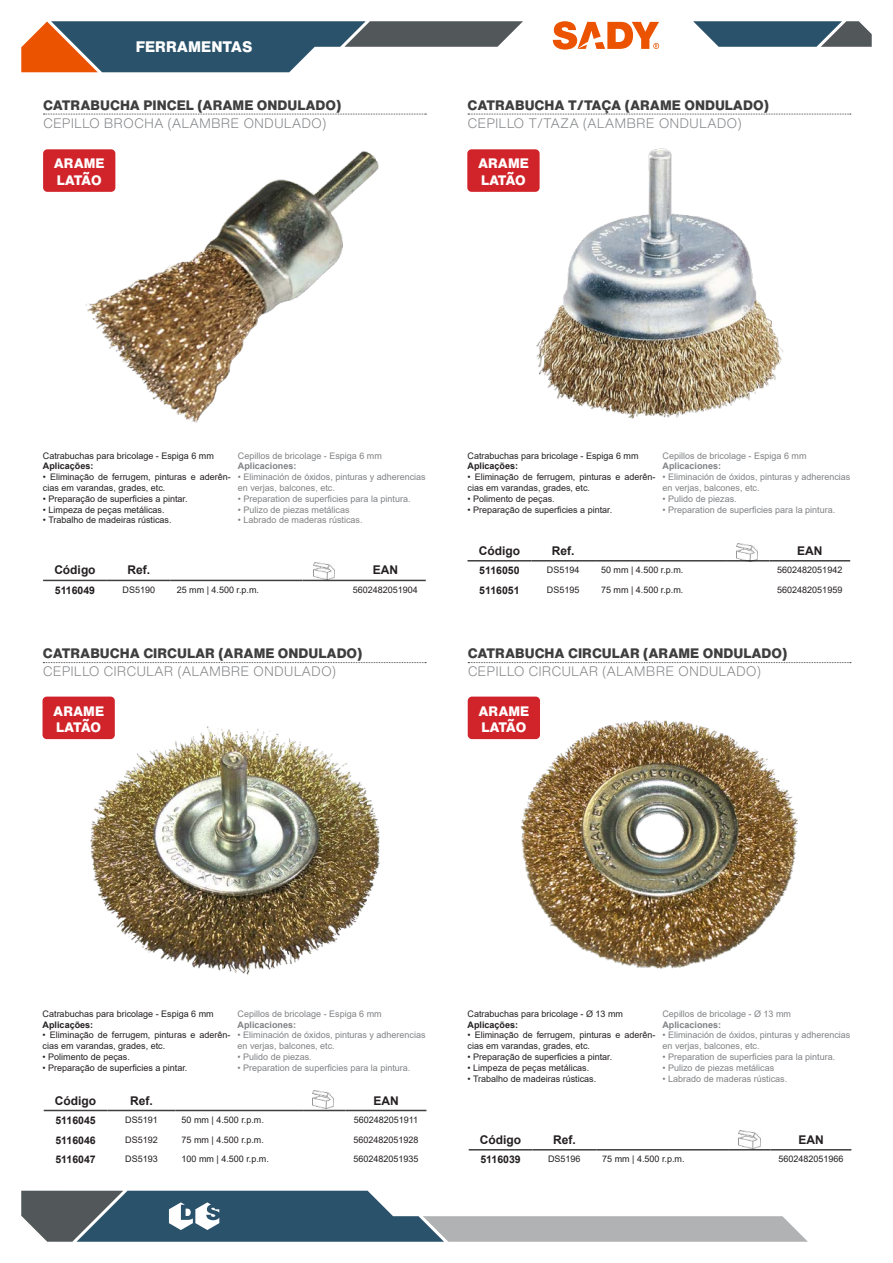
<style>
.page{position:relative;width:893px;height:1263px;background:#fff}
.page>*{position:absolute;margin:0;border:0;box-sizing:border-box;transform-origin:0 0}
.t1{font:800 15px "Helvetica Now Text";color:#fff}
.t2{font:800 13.5px "Helvetica Now Text";color:#3e3e3f}
.t3{font:300 13.5px "Helvetica Now Text";color:#808285}
.t4{font:800 13.5px "Helvetica Now Text";color:#fff}
.t5{font:700 12px "Arial";color:#231f20}
.t6{font:700 10.5px "Arial";color:#231f20}
.t7{font:9px/10.8px "Arial";color:#231f20}
.t8{font:9px/10.8px "Arial";color:#808285}
.t9{font:700 9px "Arial";color:#808285}
.t10{font:700 9px "Arial";color:#231f20}
</style>
<div class="page">
<svg style="left:21px;top:21px;width:502px;height:51px"></svg>
<svg style="left:693px;top:21px;width:179px;height:26px;background:#4d697b"></svg>
<svg style="left:553px;top:21px;width:106px;height:29px"></svg>
<svg style="left:21px;top:1191px;width:787px;height:51px"></svg>
<hr style="left:44px;top:1110px;width:64px;height:1px;background:#3e3e3f">
<hr style="left:108px;top:1110px;width:68px;height:1px;background:#3e3e3f">
<hr style="left:176px;top:1110px;width:127px;height:1px;background:#3e3e3f">
<hr style="left:303px;top:1110px;width:43px;height:1px;background:#3e3e3f">
<hr style="left:346px;top:1110px;width:80px;height:1px;background:#3e3e3f">
<img style="left:312px;top:1091px;width:22px;height:17px">
<div style="left:43px;top:697px;width:72px;height:42px;background:#d1232a;border-radius:4px"></div>
<svg style="left:43px;top:662px;width:383px;height:1px"></svg>
<hr style="left:467px;top:560px;width:64px;height:1px;background:#3e3e3f">
<hr style="left:531px;top:560px;width:64px;height:1px;background:#3e3e3f">
<hr style="left:595px;top:560px;width:132px;height:1px;background:#3e3e3f">
<hr style="left:727px;top:560px;width:42px;height:1px;background:#3e3e3f">
<hr style="left:769px;top:560px;width:81px;height:1px;background:#3e3e3f">
<img style="left:736px;top:544px;width:21px;height:16px">
<div style="left:467px;top:149px;width:73px;height:43px;background:#d1232a;border-radius:4px"></div>
<svg style="left:468px;top:114px;width:383px;height:1px"></svg>
<hr style="left:469px;top:1149px;width:63px;height:1px;background:#3e3e3f">
<hr style="left:532px;top:1149px;width:64px;height:1px;background:#3e3e3f">
<hr style="left:596px;top:1149px;width:132px;height:1px;background:#3e3e3f">
<hr style="left:728px;top:1149px;width:43px;height:1px;background:#3e3e3f">
<hr style="left:771px;top:1149px;width:80px;height:1px;background:#3e3e3f">
<img style="left:739px;top:1130px;width:21px;height:18px">
<div style="left:468px;top:697px;width:72px;height:42px;background:#d1232a;border-radius:4px"></div>
<svg style="left:468px;top:662px;width:383px;height:1px"></svg>
<img style="left:531px;top:148px;width:253px;height:271px">
<img style="left:79px;top:724px;width:301px;height:251px">
<img style="left:521px;top:720px;width:276px;height:249px">
<hr style="left:43px;top:580px;width:64px;height:1px;background:#3e3e3f">
<hr style="left:107px;top:580px;width:64px;height:1px;background:#3e3e3f">
<hr style="left:171px;top:580px;width:131px;height:1px;background:#3e3e3f">
<hr style="left:302px;top:580px;width:43px;height:1px;background:#3e3e3f">
<hr style="left:345px;top:580px;width:81px;height:1px;background:#3e3e3f">
<img style="left:314px;top:562px;width:21px;height:18px">
<div style="left:43px;top:149px;width:72px;height:43px;background:#d1232a;border-radius:4px"></div>
<svg style="left:43px;top:114px;width:383px;height:1px"></svg>
<img style="left:86px;top:149px;width:293px;height:274px">
<h1 class="t1" style="left:136px;top:36px;width:118px">FERRAMENTAS</h1>
<h2 class="t2" style="left:43px;top:95px;width:300px">CATRABUCHA PINCEL (ARAME ONDULADO)</h2>
<p class="t3" style="left:43px;top:113px;width:285px">CEPILLO BROCHA (ALAMBRE ONDULADO)</p>
<p class="t4" style="left:54px;top:153px;width:52px">ARAME</p>
<p class="t4" style="left:57px;top:170px;width:46px">LATÃO</p>
<p class="t2" style="left:468px;top:95px;width:303px">CATRABUCHA T/TAÇA (ARAME ONDULADO)</p>
<p class="t3" style="left:468px;top:113px;width:276px">CEPILLO T/TAZA (ALAMBRE ONDULADO)</p>
<p class="t4" style="left:478px;top:153px;width:52px">ARAME</p>
<p class="t4" style="left:481px;top:170px;width:46px">LATÃO</p>
<p class="t7" style="left:43px;top:450px;width:173px">Catrabuchas para bricolage - Espiga 6 mm</p>
<p class="t10" style="left:43px;top:460px;width:52px">Aplicações:</p>
<p class="t7" style="left:43px;top:472px;width:189px">• Eliminação de ferrugem, pinturas e aderên&shy;cias em varandas, grades, etc.</p>
<p class="t7" style="left:43px;top:493px;width:146px">• Preparação de superficies a pintar.</p>
<p class="t7" style="left:43px;top:504px;width:123px">• Limpeza de peças metálicas.</p>
<p class="t7" style="left:43px;top:515px;width:130px">• Trabalho de madeiras rústicas.</p>
<p class="t8" style="left:238px;top:450px;width:146px">Cepillos de bricolage - Espiga 6 mm</p>
<p class="t9" style="left:238px;top:460px;width:60px">Aplicaciones:</p>
<p class="t8" style="left:238px;top:472px;width:189px">• Eliminación de óxidos, pinturas y adherencias en verjas, balcones, etc.</p>
<p class="t8" style="left:238px;top:493px;width:174px">• Preparation de superficies para la pintura.</p>
<p class="t8" style="left:238px;top:504px;width:113px">• Pulizo de piezas metálicas</p>
<p class="t8" style="left:238px;top:515px;width:126px">• Labrado de maderas rústicas.</p>
<p class="t5" style="left:54px;top:562px;width:43px">Código</p>
<p class="t5" style="left:127px;top:562px;width:24px">Ref.</p>
<p class="t5" style="left:373px;top:562px;width:27px">EAN</p>
<p class="t6" style="left:55px;top:583px;width:42px">5116049</p>
<p class="t7" style="left:123px;top:584px;width:34px">DS5190</p>
<p class="t7" style="left:177px;top:584px;width:84px">25 mm | 4.500 r.p.m.</p>
<p class="t7" style="left:353px;top:584px;width:67px">5602482051904</p>
<h2 class="t2" style="left:43px;top:643px;width:321px">CATRABUCHA CIRCULAR (ARAME ONDULADO)</h2>
<p class="t3" style="left:43px;top:661px;width:295px">CEPILLO CIRCULAR (ALAMBRE ONDULADO)</p>
<p class="t4" style="left:53px;top:701px;width:52px">ARAME</p>
<p class="t4" style="left:56px;top:717px;width:46px">LATÃO</p>
<p class="t7" style="left:467px;top:450px;width:173px">Catrabuchas para bricolage - Espiga 6 mm</p>
<p class="t10" style="left:467px;top:460px;width:52px">Aplicações:</p>
<p class="t7" style="left:467px;top:472px;width:189px">• Eliminação de ferrugem, pinturas e aderên&shy;cias em varandas, grades, etc.</p>
<p class="t7" style="left:467px;top:493px;width:89px">• Polimento de peças.</p>
<p class="t7" style="left:467px;top:504px;width:146px">• Preparação de superficies a pintar.</p>
<p class="t8" style="left:662px;top:450px;width:146px">Cepillos de bricolage - Espiga 6 mm</p>
<p class="t9" style="left:662px;top:460px;width:60px">Aplicaciones:</p>
<p class="t8" style="left:662px;top:472px;width:189px">• Eliminación de óxidos, pinturas y adherencias en verjas, balcones, etc.</p>
<p class="t8" style="left:662px;top:493px;width:76px">• Pulido de piezas.</p>
<p class="t8" style="left:662px;top:504px;width:174px">• Preparation de superficies para la pintura.</p>
<p class="t5" style="left:479px;top:542px;width:43px">Código</p>
<p class="t5" style="left:552px;top:542px;width:24px">Ref.</p>
<p class="t5" style="left:797px;top:542px;width:27px">EAN</p>
<p class="t6" style="left:479px;top:563px;width:42px">5116050</p>
<p class="t7" style="left:547px;top:565px;width:34px">DS5194</p>
<p class="t7" style="left:601px;top:565px;width:84px">50 mm | 4.500 r.p.m.</p>
<p class="t7" style="left:777px;top:565px;width:67px">5602482051942</p>
<p class="t6" style="left:479px;top:583px;width:42px">5116051</p>
<p class="t7" style="left:547px;top:584px;width:34px">DS5195</p>
<p class="t7" style="left:601px;top:584px;width:84px">75 mm | 4.500 r.p.m.</p>
<p class="t7" style="left:777px;top:584px;width:67px">5602482051959</p>
<p class="t2" style="left:468px;top:643px;width:321px">CATRABUCHA CIRCULAR (ARAME ONDULADO)</p>
<p class="t3" style="left:468px;top:661px;width:295px">CEPILLO CIRCULAR (ALAMBRE ONDULADO)</p>
<p class="t4" style="left:478px;top:701px;width:52px">ARAME</p>
<p class="t4" style="left:481px;top:717px;width:46px">LATÃO</p>
<p class="t7" style="left:43px;top:1008px;width:173px">Catrabuchas para bricolage - Espiga 6 mm</p>
<p class="t10" style="left:43px;top:1018px;width:52px">Aplicações:</p>
<p class="t7" style="left:43px;top:1030px;width:189px">• Eliminação de ferrugem, pinturas e aderên&shy;cias em varandas, grades, etc.</p>
<p class="t7" style="left:43px;top:1051px;width:89px">• Polimento de peças.</p>
<p class="t7" style="left:43px;top:1062px;width:146px">• Preparação de superficies a pintar.</p>
<p class="t8" style="left:238px;top:1008px;width:146px">Cepillos de bricolage - Espiga 6 mm</p>
<p class="t9" style="left:238px;top:1018px;width:60px">Aplicaciones:</p>
<p class="t8" style="left:238px;top:1030px;width:189px">• Eliminación de óxidos, pinturas y adherencias en verjas, balcones, etc.</p>
<p class="t8" style="left:238px;top:1051px;width:76px">• Pulido de piezas.</p>
<p class="t8" style="left:238px;top:1062px;width:174px">• Preparation de superficies para la pintura.</p>
<p class="t5" style="left:55px;top:1092px;width:43px">Código</p>
<p class="t5" style="left:130px;top:1092px;width:24px">Ref.</p>
<p class="t5" style="left:373px;top:1092px;width:27px">EAN</p>
<p class="t6" style="left:55px;top:1113px;width:42px">5116045</p>
<p class="t7" style="left:125px;top:1114px;width:34px">DS5191</p>
<p class="t7" style="left:182px;top:1114px;width:84px">50 mm | 4.500 r.p.m.</p>
<p class="t7" style="left:354px;top:1114px;width:66px">5602482051911</p>
<p class="t6" style="left:55px;top:1133px;width:42px">5116046</p>
<p class="t7" style="left:125px;top:1134px;width:34px">DS5192</p>
<p class="t7" style="left:182px;top:1134px;width:84px">75 mm | 4.500 r.p.m.</p>
<p class="t7" style="left:353px;top:1134px;width:67px">5602482051928</p>
<p class="t6" style="left:55px;top:1152px;width:42px">5116047</p>
<p class="t7" style="left:125px;top:1154px;width:34px">DS5193</p>
<p class="t7" style="left:182px;top:1154px;width:89px">100 mm | 4.500 r.p.m.</p>
<p class="t7" style="left:353px;top:1154px;width:67px">5602482051935</p>
<p class="t7" style="left:467px;top:1008px;width:157px">Catrabuchas para bricolage - Ø 13 mm</p>
<p class="t10" style="left:467px;top:1018px;width:52px">Aplicações:</p>
<p class="t7" style="left:467px;top:1030px;width:189px">• Eliminação de ferrugem, pinturas e aderên&shy;cias em varandas, grades, etc.</p>
<p class="t7" style="left:467px;top:1051px;width:146px">• Preparação de superficies a pintar.</p>
<p class="t7" style="left:467px;top:1062px;width:123px">• Limpeza de peças metálicas.</p>
<p class="t7" style="left:467px;top:1073px;width:130px">• Trabalho de madeiras rústicas.</p>
<p class="t8" style="left:662px;top:1008px;width:130px">Cepillos de bricolage - Ø 13 mm</p>
<p class="t9" style="left:662px;top:1018px;width:60px">Aplicaciones:</p>
<p class="t8" style="left:662px;top:1030px;width:189px">• Eliminación de óxidos, pinturas y adherencias en verjas, balcones, etc.</p>
<p class="t8" style="left:662px;top:1051px;width:174px">• Preparation de superficies para la pintura.</p>
<p class="t8" style="left:662px;top:1062px;width:113px">• Pulizo de piezas metálicas</p>
<p class="t8" style="left:662px;top:1073px;width:126px">• Labrado de maderas rústicas.</p>
<h3 class="t5" style="left:480px;top:1131px;width:43px">Código</h3>
<h3 class="t5" style="left:553px;top:1131px;width:24px">Ref.</h3>
<h3 class="t5" style="left:798px;top:1131px;width:27px">EAN</h3>
<p class="t6" style="left:480px;top:1152px;width:42px">5116039</p>
<p class="t7" style="left:548px;top:1154px;width:34px">DS5196</p>
<p class="t7" style="left:602px;top:1154px;width:84px">75 mm | 4.500 r.p.m.</p>
<p class="t7" style="left:778px;top:1154px;width:67px">5602482051966</p>
</div>
